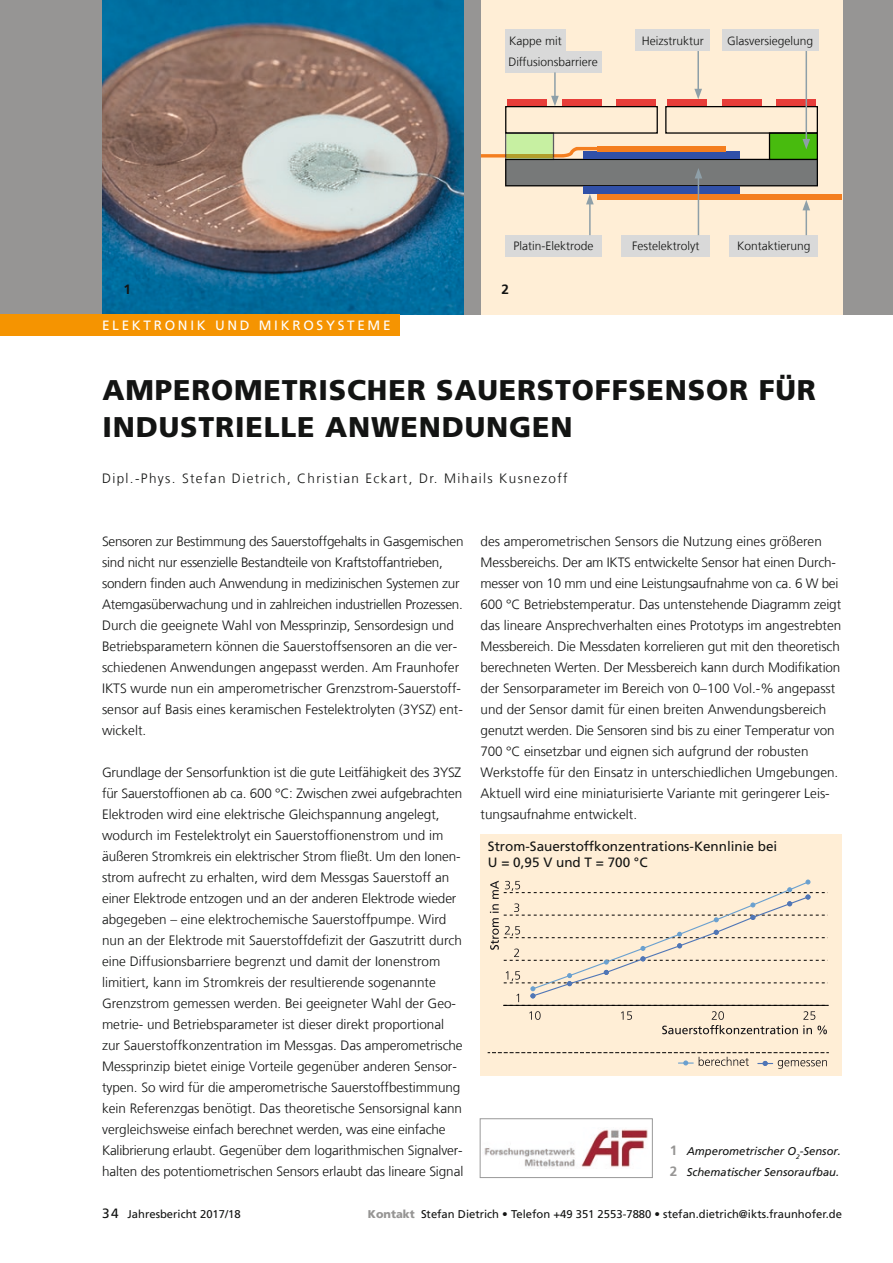
<style>
.page{position:relative;width:893px;height:1263px;background:#fff}
.page>*{position:absolute;margin:0;border:0;box-sizing:border-box;transform-origin:0 0}
.t1{font:900 28.5px/37.5px "Frutiger LT Com";letter-spacing:.03em;color:#131413}
.t2{font:300 13.5px/21px "Frutiger LT Com";color:#131413}
.t3{font:300 13.5px "Frutiger LT Com";letter-spacing:.1em;color:#131413}
.t4{font:13.5px/16.2px "Frutiger LT Com";color:#131413}
.t5{font:13.5px "Frutiger LT Com";letter-spacing:.2em;color:#fff}
.t6{font:700 13.5px "Frutiger LT Com";color:#131413}
.t7{font:300 12px/21.5px "Frutiger LT Com";color:#131413}
.t8{font:11.25px "Frutiger LT Com";color:#131413}
.t9{font:italic 11.25px/21px "Frutiger LT Com";color:#131413}
.s1{font-weight:700;font-style:normal;font-size:13.5px;color:#969594}
.s2{font-size:13.5px}
.s3{font-weight:900;color:#969594}
</style>
<div class="page">
<div style="left:0;top:0;width:893px;height:315px;background:#969594"></div>
<img style="left:102px;top:0;width:361px;height:315px">
<div style="left:481px;top:0;width:361px;height:315px;background:#ffeed6"></div>
<div style="left:583px;top:186px;width:157px;height:8px;background:#3050a8"></div>
<div style="left:597px;top:194px;width:129px;height:6px;background:#f47e1f"></div>
<div style="left:724px;top:194px;width:118px;height:6px;background:#f47e1f"></div>
<div style="left:0;top:315px;width:399px;height:21px;background:#f59401"></div>
<div style="left:480px;top:835px;width:362px;height:241px;background:#ffeed6"></div>
<svg style="left:490px;top:879px;width:338px;height:155px"></svg>
<hr style="left:504px;top:1005px;width:324px;height:1px;background:#000">
<svg style="left:488px;top:1052px;width:340px;height:17px"></svg>
<hr style="left:697px;top:51px;width:2px;height:40px;background:#8e9fa8">
<div style="left:722px;top:30px;width:96px;height:21px;background:#d9d9d9"></div>
<div style="left:635px;top:30px;width:75px;height:21px;background:#d9d9d9"></div>
<div style="left:621px;top:235px;width:89px;height:22px;background:#d9d9d9"></div>
<div style="left:505px;top:235px;width:97px;height:22px;background:#d9d9d9"></div>
<div style="left:729px;top:235px;width:89px;height:22px;background:#d9d9d9"></div>
<img style="left:484px;top:1129px;width:164px;height:38px">
<div style="left:480px;top:1118px;width:173px;height:60px;border:1px solid #999"></div>
<div style="left:505px;top:30px;width:61px;height:21px;background:#d9d9d9"></div>
<div style="left:505px;top:51px;width:96px;height:21px;background:#d9d9d9"></div>
<hr style="left:805px;top:51px;width:2px;height:90px;background:#8e9fa8">
<hr style="left:554px;top:72px;width:2px;height:26px;background:#8e9fa8">
<hr style="left:805px;top:208px;width:2px;height:27px;background:#8e9fa8">
<svg style="left:802px;top:200px;width:8px;height:10px"></svg>
<hr style="left:698px;top:176px;width:1px;height:59px;background:#8e9fa8">
<svg style="left:481px;top:89px;width:337px;height:97px"></svg>
<hr style="left:589px;top:202px;width:2px;height:33px;background:#8e9fa8">
<svg style="left:586px;top:194px;width:8px;height:10px"></svg>
<p class="t7" style="left:508px;top:30px;width:91px">Kappe mit<br>Diffusionsbarriere</p>
<p class="t7" style="left:642px;top:30px;width:63px">Heizstruktur</p>
<p class="t7" style="left:727px;top:30px;width:88px">Glasversiegelung</p>
<p class="t7" style="left:514px;top:236px;width:81px">Platin-Elektrode</p>
<p class="t7" style="left:632px;top:236px;width:69px">Festelektrolyt</p>
<p class="t7" style="left:737px;top:236px;width:75px">Kontaktierung</p>
<p class="t6" style="left:123px;top:281px;width:9px">1</p>
<p class="t6" style="left:502px;top:281px;width:9px">2</p>
<p class="t5" style="left:102px;top:318px;width:290px">ELEKTRONIK UND MIKROSYSTEME</p>
<h1 class="t1" style="left:102px;top:371px;width:715px">AMPEROMETRISCHER SAUERSTOFFSENSOR FÜR<br>INDUSTRIELLE ANWENDUNGEN</h1>
<p class="t3" style="left:102px;top:470px;width:467px">Dipl.-Phys. Stefan Dietrich, Christian Eckart, Dr. Mihails Kusnezoff</p>
<p class="t2" style="left:102px;top:531px;width:363px">Sensoren zur Bestimmung des Sauerstoffgehalts in Gasgemischen sind nicht nur essenzielle Bestandteile von Kraftstoffantrieben, sondern finden auch Anwendung in medizinischen Systemen zur Atemgasüberwachung und in zahlreichen industriellen Prozessen.<br>Durch die geeignete Wahl von Messprinzip, Sensordesign und Betriebsparametern können die Sauerstoffsensoren an die ver&shy;schiedenen Anwendungen angepasst werden. Am Fraunhofer IKTS wurde nun ein amperometrischer Grenzstrom-Sauerstoff&shy;sensor auf Basis eines keramischen Festelektrolyten (3YSZ) ent&shy;wickelt.</p>
<p class="t2" style="left:102px;top:762px;width:363px">Grundlage der Sensorfunktion ist die gute Leitfähigkeit des 3YSZ für Sauerstoffionen ab ca. 600 °C: Zwischen zwei aufgebrachten Elektroden wird eine elektrische Gleichspannung angelegt, wodurch im Festelektrolyt ein Sauerstoffionenstrom und im äußeren Stromkreis ein elektrischer Strom fließt. Um den Ionen&shy;strom aufrecht zu erhalten, wird dem Messgas Sauerstoff an einer Elektrode entzogen und an der anderen Elektrode wieder abgegeben – eine elektrochemische Sauerstoffpumpe. Wird nun an der Elektrode mit Sauerstoffdefizit der Gaszutritt durch eine Diffusionsbarriere begrenzt und damit der Ionenstrom limitiert, kann im Stromkreis der resultierende sogenannte Grenzstrom gemessen werden. Bei geeigneter Wahl der Geo&shy;metrie- und Betriebsparameter ist dieser direkt proportional zur Sauerstoffkonzentration im Messgas. Das amperometrische Messprinzip bietet einige Vorteile gegenüber anderen Sensor&shy;typen. So wird für die amperometrische Sauerstoffbestimmung kein Referenzgas benötigt. Das theoretische Sensorsignal kann vergleichsweise einfach berechnet werden, was eine einfache Kalibrierung erlaubt. Gegenüber dem logarithmischen Signalver&shy;halten des potentiometrischen Sensors erlaubt das lineare Signal</p>
<p class="t2" style="left:480px;top:531px;width:362px">des amperometrischen Sensors die Nutzung eines größeren Messbereichs. Der am IKTS entwickelte Sensor hat einen Durch&shy;messer von 10 mm und eine Leistungsaufnahme von ca. 6 W bei 600 °C Betriebstemperatur. Das untenstehende Diagramm zeigt das lineare Ansprechverhalten eines Prototyps im angestrebten Messbereich. Die Messdaten korrelieren gut mit den theoretisch berechneten Werten. Der Messbereich kann durch Modifikation der Sensorparameter im Bereich von 0–100 Vol.-% angepasst und der Sensor damit für einen breiten Anwendungsbereich genutzt werden. Die Sensoren sind bis zu einer Temperatur von 700 °C einsetzbar und eignen sich aufgrund der robusten Werkstoffe für den Einsatz in unterschiedlichen Umgebungen.<br>Aktuell wird eine miniaturisierte Variante mit geringerer Leis&shy;tungsaufnahme entwickelt.</p>
<p class="t4" style="left:488px;top:838px;width:291px">Strom-Sauerstoffkonzentrations-Kennlinie bei<br>U = 0,95 V und T = 700 °C</p>
<p class="t9" style="left:670px;top:1141px;width:173px"><span class="s1">1</span> Amperometrischer O<sub>2</sub>-Sensor.<br><span class="s1">2</span> Schematischer Sensoraufbau.</p>
<p class="t8" style="left:102px;top:1207px;width:140px"><span class="s2">34</span> Jahresbericht 2017/18</p>
<p class="t8" style="left:368px;top:1207px;width:476px"><span class="s3">Kontakt</span> Stefan Dietrich • Telefon +49 351 2553-7880 • stefan.dietrich@ikts.fraunhofer.de</p>
</div>
